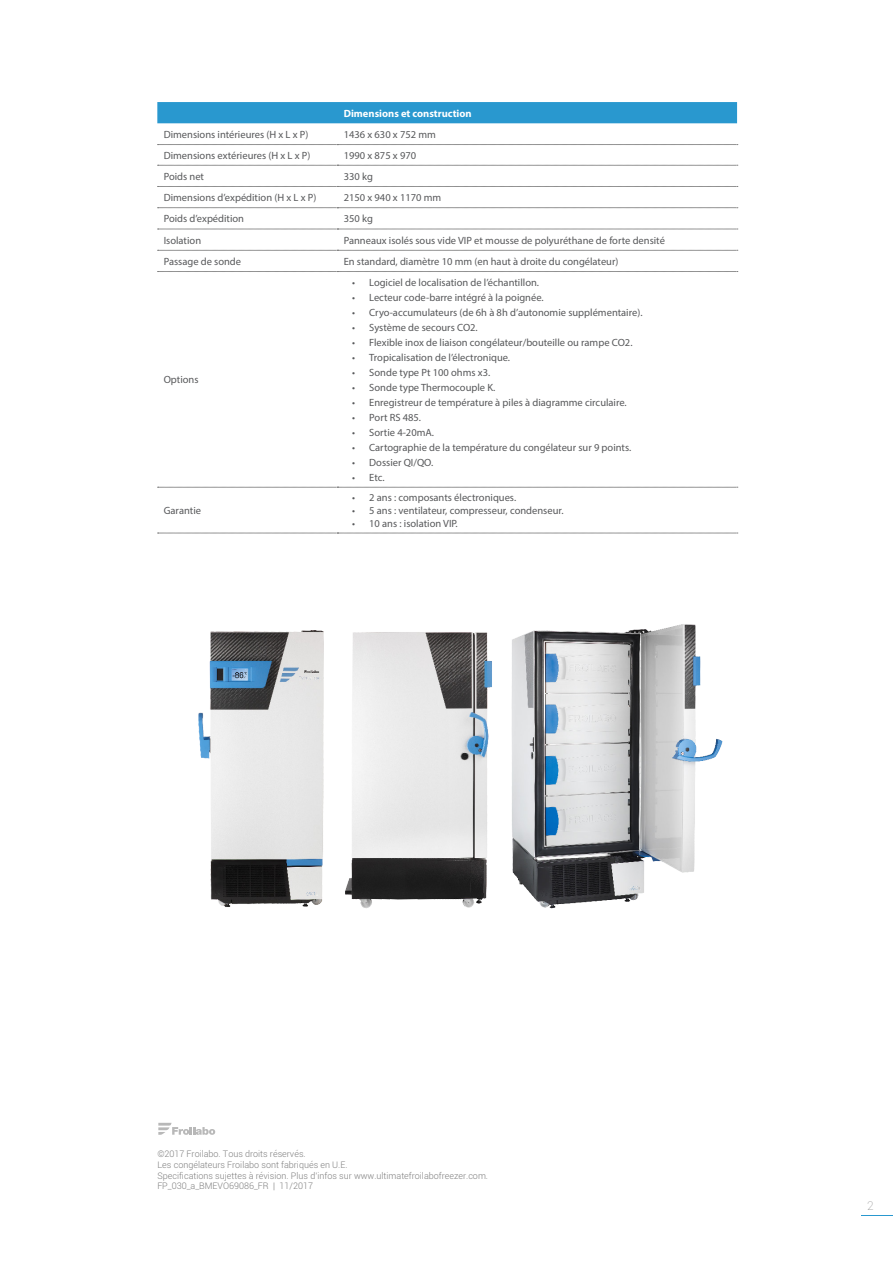
<style>
.page{position:relative;width:893px;height:1263px;background:#fff}
.page>*{position:absolute;margin:0;border:0;box-sizing:border-box;transform-origin:0 0}
.t1{font:100 12px "Roboto";color:#7f7f7f}
.t2{font:10.5px "Myriad Pro";color:#57585a}
.t3{font:700 10.5px "Myriad Pro";color:#fff}
.t4{font:300 9px/10.8px "Roboto";color:#7f7f7f}
</style>
<div class="page">
<hr style="left:862px;top:1215px;width:31px;height:1px;background:#2998cf">
<div style="left:157px;top:102px;width:580px;height:21px;background:#2998cf"></div>
<svg style="left:158px;top:144px;width:580px;height:1px"></svg>
<svg style="left:158px;top:165px;width:580px;height:1px"></svg>
<svg style="left:158px;top:186px;width:580px;height:1px"></svg>
<svg style="left:158px;top:207px;width:580px;height:1px"></svg>
<svg style="left:158px;top:229px;width:580px;height:1px"></svg>
<svg style="left:158px;top:250px;width:580px;height:1px"></svg>
<svg style="left:158px;top:271px;width:580px;height:1px"></svg>
<svg style="left:158px;top:487px;width:580px;height:1px"></svg>
<svg style="left:158px;top:533px;width:580px;height:1px"></svg>
<svg style="left:158px;top:1123px;width:57px;height:12px"></svg>
<img style="left:198px;top:624px;width:525px;height:285px">
<p class="t3" style="left:344px;top:106px;width:129px">Dimensions et construction</p>
<p class="t2" style="left:164px;top:128px;width:146px">Dimensions intérieures (H x L x P)</p>
<p class="t2" style="left:344px;top:128px;width:94px">1436 x 630 x 752 mm</p>
<p class="t2" style="left:164px;top:149px;width:148px">Dimensions extérieures (H x L x P)</p>
<p class="t2" style="left:344px;top:149px;width:74px">1990 x 875 x 970</p>
<p class="t2" style="left:164px;top:170px;width:42px">Poids net</p>
<p class="t2" style="left:344px;top:170px;width:31px">330 kg</p>
<p class="t2" style="left:164px;top:191px;width:154px">Dimensions d’expédition (H x L x P)</p>
<p class="t2" style="left:344px;top:191px;width:99px">2150 x 940 x 1170 mm</p>
<p class="t2" style="left:164px;top:212px;width:82px">Poids d’expédition</p>
<p class="t2" style="left:344px;top:212px;width:31px">350 kg</p>
<p class="t2" style="left:164px;top:234px;width:39px">Isolation</p>
<p class="t2" style="left:344px;top:234px;width:323px">Panneaux isolés sous vide VIP et mousse de polyuréthane de forte densité</p>
<p class="t2" style="left:164px;top:255px;width:79px">Passage de sonde</p>
<p class="t2" style="left:344px;top:255px;width:276px">En standard, diamètre 10 mm (en haut à droite du congélateur)</p>
<p class="t2" style="left:164px;top:373px;width:36px">Options</p>
<p class="t2" style="left:164px;top:504px;width:39px">Garantie</p>
<p class="t2" style="left:352px;top:276px;width:188px">• Logiciel de localisation de l’échantillon.</p>
<p class="t2" style="left:352px;top:291px;width:193px">• Lecteur code-barre intégré à la poignée.</p>
<p class="t2" style="left:352px;top:306px;width:292px">• Cryo-accumulateurs (de 6h à 8h d’autonomie supplémentaire).</p>
<p class="t2" style="left:352px;top:321px;width:127px">• Système de secours CO2.</p>
<p class="t2" style="left:352px;top:336px;width:282px">• Flexible inox de liaison congélateur/bouteille ou rampe CO2.</p>
<p class="t2" style="left:352px;top:351px;width:159px">• Tropicalisation de l’électronique.</p>
<p class="t2" style="left:352px;top:366px;width:140px">• Sonde type Pt 100 ohms x3.</p>
<p class="t2" style="left:352px;top:381px;width:145px">• Sonde type Thermocouple K.</p>
<p class="t2" style="left:352px;top:396px;width:276px">• Enregistreur de température à piles à diagramme circulaire.</p>
<p class="t2" style="left:352px;top:411px;width:70px">• Port RS 485.</p>
<p class="t2" style="left:352px;top:426px;width:83px">• Sortie 4-20mA.</p>
<p class="t2" style="left:352px;top:441px;width:281px">• Cartographie de la température du congélateur sur 9 points.</p>
<p class="t2" style="left:352px;top:456px;width:83px">• Dossier QI/QO.</p>
<p class="t2" style="left:352px;top:471px;width:34px">• Etc.</p>
<p class="t2" style="left:352px;top:491px;width:165px">• 2 ans : composants électroniques.</p>
<p class="t2" style="left:352px;top:504px;width:213px">• 5 ans : ventilateur, compresseur, condenseur.</p>
<p class="t2" style="left:352px;top:517px;width:107px">• 10 ans : isolation VIP.</p>
<p class="t4" style="left:157px;top:1148px;width:332px">©2017 Froilabo. Tous droits réservés.<br>Les congélateurs Froilabo sont fabriqués en U.E.<br>Specifications sujettes à révision. Plus d’infos sur www.ultimatefroilabofreezer.com.<br>FP_030_a_BMEVO69086_FR | 11/2017</p>
<p class="t1" style="left:867px;top:1197px;width:8px">2</p>
</div>
